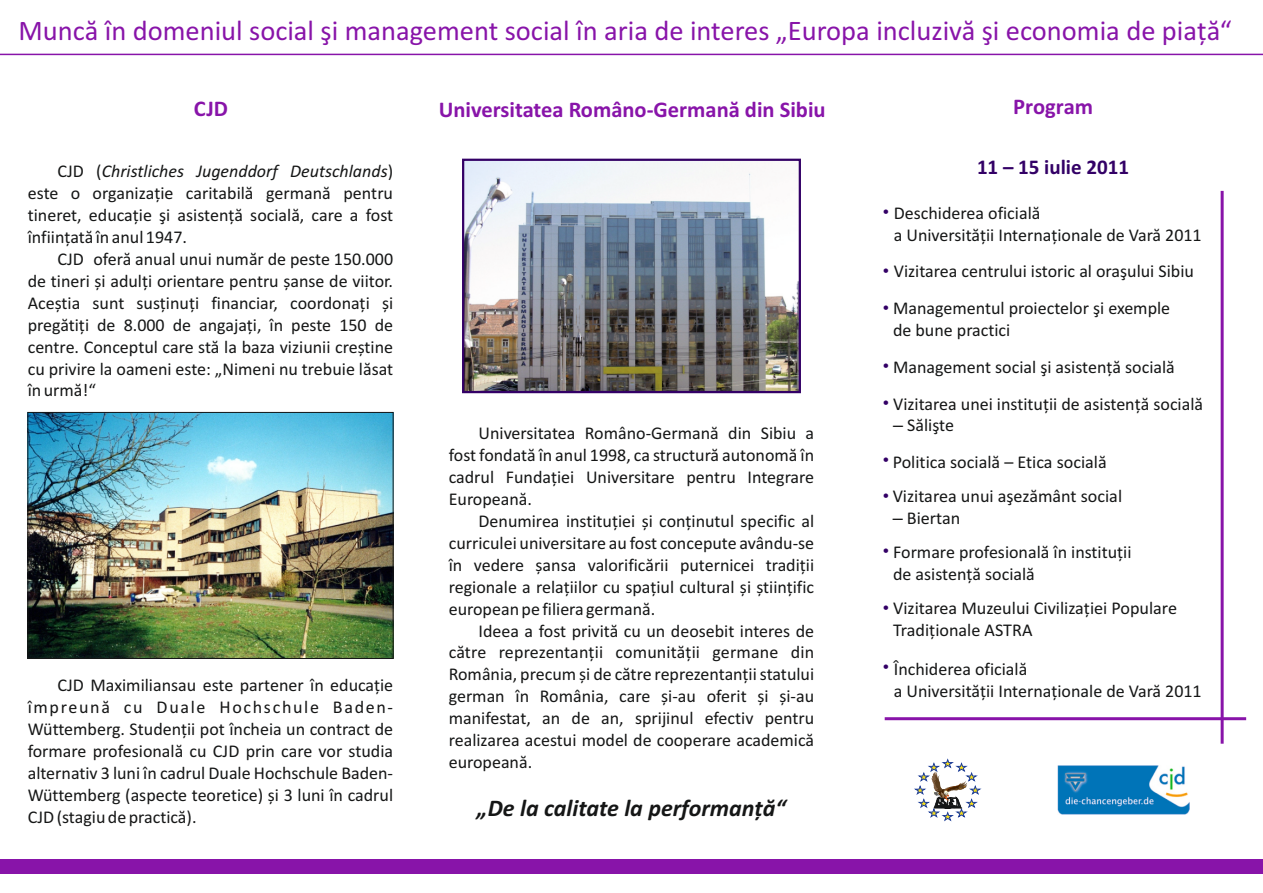
<style>
.page{position:relative;width:1263px;height:893px;background:#fff}
.page>*{position:absolute;margin:0;border:0;box-sizing:border-box;transform-origin:0 0}
.t1{font:28.5px "Calibri";color:#8814a9}
.t2{font:italic 700 24px "Calibri";color:#151616}
.t3{font:700 22.5px "Calibri";color:#8814a9}
.t4{font:700 21px "Calibri";color:#306}
.t5{font:18px/21.9px "Calibri";color:#151616;text-align:justify}
.t6{font:18px "Arial";color:#306}
.s1{font-style:italic}
.s2{font-family:"Arial";color:#306}
.s3{font-family:"Arial"}
</style>
<div class="page">
<img style="left:465px;top:162px;width:333px;height:228px">
<div style="left:462px;top:159px;width:339px;height:234px;border:2px solid #306"></div>
<hr style="left:0;top:54px;width:1263px;height:1px;background:#8814a9">
<div style="left:0;top:859px;width:1263px;height:15px;background:#8814a9"></div>
<img style="left:29px;top:414px;width:363px;height:243px">
<hr style="left:885px;top:717px;width:361px;height:3px;background:#8814a9">
<div style="left:27px;top:412px;width:367px;height:247px;border:1px solid #151616"></div>
<hr style="left:1220px;top:191px;width:3px;height:553px;background:#8814a9">
<img style="left:1057px;top:765px;width:132px;height:50px">
<svg style="left:914px;top:759px;width:67px;height:62px"></svg>
<h1 class="t1" style="left:19px;top:19px;width:1215px">Muncă în domeniul social şi management social în aria de interes „Europa incluzivă şi economia de piaţă“</h1>
<p class="t3" style="left:194px;top:99px;width:36px">CJD</p>
<p class="t3" style="left:439px;top:100px;width:388px">Universitatea Româno-Germană din Sibiu</p>
<p class="t5" style="left:28px;top:161px;width:367px;text-indent:30px">CJD (<span class="s1">Christliches Jugenddorf Deutschlands</span>) este o organizaţie caritabilă germană pentru tineret, educaţie şi asistenţă socială, care a fost înfiinţată în anul 1947.</p>
<p class="t5" style="left:28px;top:249px;width:367px;text-indent:30px">CJD oferă anual unui număr de peste 150.000 de tineri și adulți orientare pentru șanse de viitor.<br>Aceștia sunt susținuți financiar, coordonați și pregătiți de 8.000 de angajați, în peste 150 de centre. Conceptul care stă la baza viziunii creștine cu privire la oameni este: „Nimeni nu trebuie lăsat în urmă!“</p>
<p class="t5" style="left:28px;top:675px;width:367px;text-indent:30px">CJD Maximiliansau este partener în educație împreună cu Duale Hochschule Baden-Wüttemberg. Studenții pot încheia un contract de formare profesională cu CJD prin care vor studia alternativ 3 luni în cadrul Duale Hochschule Baden-Wüttemberg (aspecte teoretice) și 3 luni în cadrul CJD (stagiu de practică).</p>
<p class="t5" style="left:449px;top:423px;width:367px;text-indent:30px">Universitatea Româno-Germană din Sibiu a fost fondată în anul 1998, ca structură autonomă în cadrul Fundației Universitare pentru Integrare Europeană.</p>
<p class="t5" style="left:449px;top:511px;width:367px;text-indent:30px">Denumirea instituției și conținutul specific al curriculei universitare au fost concepute avându-se în vedere șansa valorificării puternicei tradiții regionale a relațiilor cu spațiul cultural și științific european pe filiera germană.</p>
<p class="t5" style="left:449px;top:621px;width:367px;text-indent:30px">Ideea a fost privită cu un deosebit interes de către reprezentanții comunității germane din România, precum și de către reprezentanții statului german în România, care și-au oferit și și-au manifestat, an de an, sprijinul efectiv pentru realizarea acestui model de cooperare academică europeană.</p>
<h2 class="t2" style="left:477px;top:798px;width:311px">„De la calitate la performanţă“</h2>
<p class="t3" style="left:1013px;top:97px;width:81px">Program</p>
<p class="t4" style="left:977px;top:158px;width:153px">11 – 15 iulie 2011</p>
<p class="t5" style="left:894px;top:203px;width:309px;text-indent:-11px"><span class="s2">•</span> Deschiderea oficială<br>a Universităţii Internaţionale de Vară 2011</p>
<p class="t5" style="left:883px;top:262px;width:313px"><span class="s2">•</span> Vizitarea centrului istoric al oraşului Sibiu</p>
<p class="t5" style="left:893px;top:299px;width:279px;text-indent:-10px"><span class="s2">•</span> Managementul proiectelor şi exemple de bune practici</p>
<p class="t5" style="left:883px;top:357px;width:294px"><span class="s2">•</span> Management social şi asistenţă socială</p>
<p class="t5" style="left:883px;top:394px;width:322px"><span class="s2">•</span> Vizitarea unei instituţii de asistenţă socială</p>
<p class="t5" style="left:893px;top:416px;width:62px"><span class="s3">–</span> Sălişte</p>
<p class="t5" style="left:883px;top:453px;width:225px"><span class="s2">•</span> Politica socială – Etica socială</p>
<p class="t5" style="left:883px;top:487px;width:241px"><span class="s2">•</span> Vizitarea unui aşezământ social</p>
<p class="t5" style="left:893px;top:509px;width:69px"><span class="s3">–</span> Biertan</p>
<p class="t5" style="left:893px;top:542px;width:240px;text-indent:-10px"><span class="s2">•</span> Formare profesională în instituţii de asistenţă socială</p>
<p class="t5" style="left:893px;top:598px;width:285px;text-indent:-10px"><span class="s2">•</span> Vizitarea Muzeului Civilizaţiei Populare<br>Tradiţionale ASTRA</p>
<p class="t5" style="left:894px;top:660px;width:309px">Închiderea oficială<br>a Universităţii Internaţionale de Vară 2011</p>
<p class="t6" style="left:883px;top:660px;width:8px">•</p>
</div>
